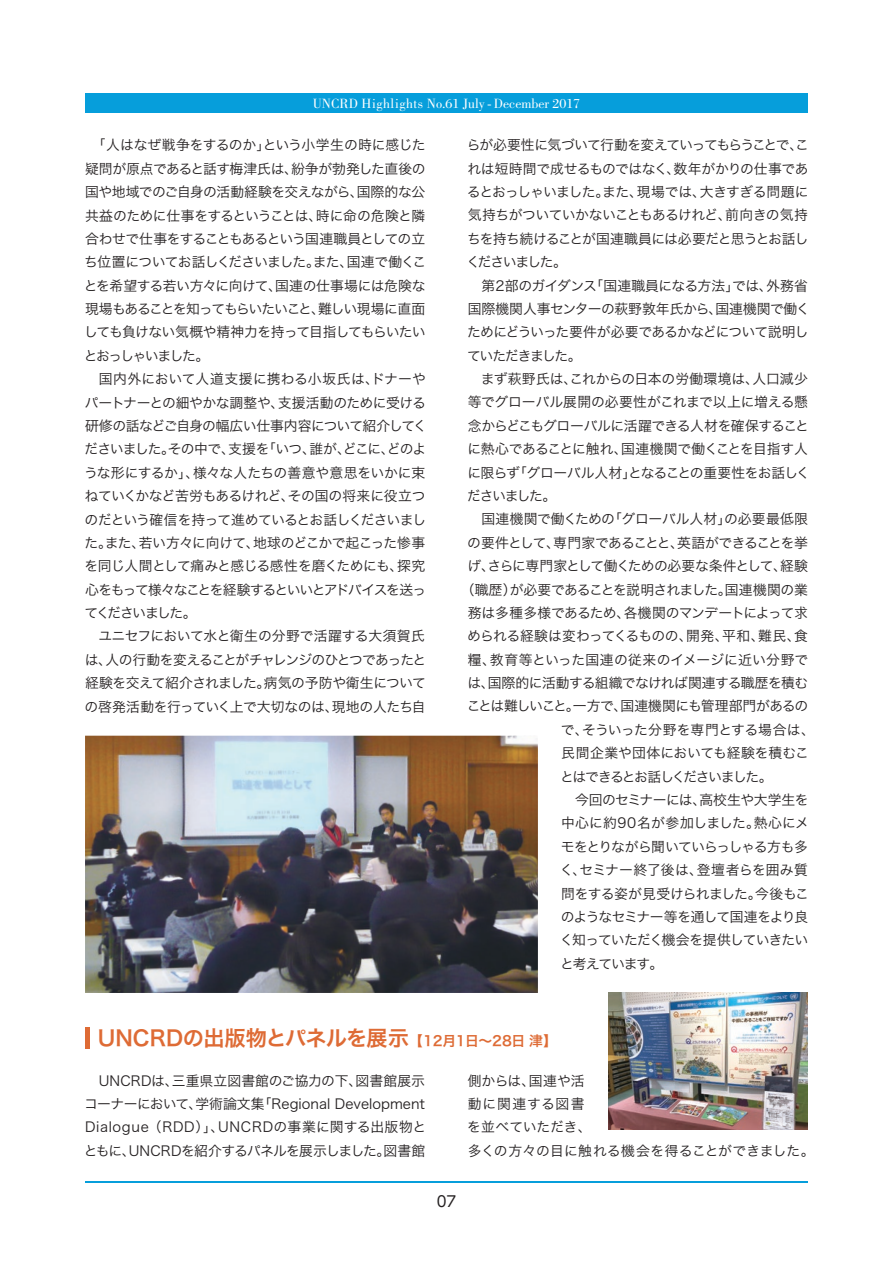
<style>
.page{position:relative;width:893px;height:1263px;background:#fff}
.page>*{position:absolute;margin:0;border:0;box-sizing:border-box;transform-origin:0 0}
.t1{font:21.3px "Hira Kaku Pro N W6";letter-spacing:-.02em;color:#de6b35}
.t2{font:14.85px "UD Shin Go Pro";color:#231f20}
.t3{font:13.8px/23.4px "Hira Kaku Pro N W3";letter-spacing:-.035em;color:#231f20;text-align:justify}
.t4{font:13.8px "Hira Kaku Pro N W3";letter-spacing:-.06em;color:#231f20}
.t5{font:13.8px/23.4px "Hira Kaku Pro N W3";letter-spacing:.01em;color:#231f20}
.t6{font:13.8px "Hira Kaku Pro N W3";color:#231f20}
.t7{font:13.8px "Bodoni";color:#fff}
.t8{font:13.8px "Hira Kaku Pro N W3";letter-spacing:-.01em;color:#231f20}
.t9{font:13.8px "Hira Kaku Pro N W3";letter-spacing:.015em;color:#231f20}
.t10{font:13.8px "Hira Kaku Pro N W3";letter-spacing:-.005em;color:#231f20}
.t11{font:13.8px "Hira Kaku Pro N W3";letter-spacing:.02em;color:#231f20}
.t12{font:13.8px "Hira Kaku Pro N W3";letter-spacing:-.055em;color:#231f20}
.t13{font:13.8px "Hira Kaku Pro N W3";letter-spacing:-.065em;color:#231f20}
.t14{font:13.8px "Hira Kaku Pro N W3";letter-spacing:-.105em;color:#231f20}
.t15{font:13.8px "Hira Kaku Pro N W3";letter-spacing:-.08em;color:#231f20}
.s1{font-size:13.8px}
</style>
<div class="page">
<img style="left:85px;top:736px;width:453px;height:257px">
<img style="left:608px;top:993px;width:200px;height:136px">
<hr style="left:85px;top:1027px;width:4px;height:21px;background:#de6b35">
<hr style="left:85px;top:1181px;width:723px;height:1px;background:#069edb">
<div style="left:85px;top:94px;width:723px;height:19px;background:#069edb"></div>
<p class="t7" style="left:313px;top:96px;width:269px">UNCRD Highlights No.61 July - December 2017</p>
<p class="t3" style="left:84px;top:132px;width:344px;text-indent:8px">「人はなぜ戦争をするのか」という小学生の時に感じた疑問が原点であると話す梅津氏は、紛争が勃発した直後の国や地域でのご自身の活動経験を交えながら、国際的な公共益のために仕事をするということは、時に命の危険と隣合わせで仕事をすることもあるという国連職員としての立ち位置についてお話しくださいました。また、国連で働くことを希望する若い方々に向けて、国連の仕事場には危険な現場もあることを知ってもらいたいこと、難しい現場に直面しても負けない気概や精神力を持って目指してもらいたいとおっしゃいました。</p>
<p class="t3" style="left:84px;top:366px;width:344px;text-align:left;text-indent:15px">国内外において人道支援に携わる小坂氏は、ドナーやパートナーとの細やかな調整や、支援活動のために受ける研修の話などご自身の幅広い仕事内容について紹介してくださいました。その中で、支援を「いつ、誰が、どこに、どのような形にするか」、様々な人たちの善意や意思をいかに束ねていくかなど苦労もあるけれど、その国の将来に役立つのだという確信を持って進めているとお話しくださいました。また、若い方々に向けて、地球のどこかで起こった惨事を同じ人間として痛みと感じる感性を磨くためにも、探究心をもって様々なことを経験するといいとアドバイスを送ってくださいました。</p>
<p class="t3" style="left:85px;top:624px;width:343px;text-indent:14px">ユニセフにおいて水と衛生の分野で活躍する大須賀氏は、人の行動を変えることがチャレンジのひとつであったと経験を交えて紹介されました。病気の予防や衛生についての啓発活動を行っていく上で大切なのは、現地の人たち自</p>
<p class="t3" style="left:466px;top:132px;width:344px">らが必要性に気づいて行動を変えていってもらうことで、これは短時間で成せるものではなく、数年がかりの仕事であるとおっしゃいました。また、現場では、大きすぎる問題に気持ちがついていかないこともあるけれど、前向きの気持ちを持ち続けることが国連職員には必要だと思うとお話しくださいました。</p>
<p class="t3" style="left:467px;top:273px;width:344px;text-align:left;text-indent:14px">第2部のガイダンス「国連職員になる方法」では、外務省国際機関人事センターの萩野敦年氏から、国連機関で働くためにどういった要件が必要であるかなどについて説明していただきました。</p>
<p class="t3" style="left:467px;top:366px;width:344px;text-align:left;text-indent:14px">まず萩野氏は、これからの日本の労働環境は、人口減少等でグローバル展開の必要性がこれまで以上に増える懸念からどこもグローバルに活躍できる人材を確保することに熱心であることに触れ、国連機関で働くことを目指す人に限らず「グローバル人材」となることの重要性をお話しくださいました。</p>
<p class="t8" style="left:482px;top:507px;width:328px">国連機関で働くための「グローバル人材」の必要最低限</p>
<p class="t4" style="left:467px;top:530px;width:342px">の要件として、専門家であることと、英語ができることを挙</p>
<p class="t4" style="left:467px;top:554px;width:342px">げ、さらに専門家として働くための必要な条件として、経験</p>
<p class="t3" style="left:461px;top:577px;width:349px">（職歴）が必要であることを説明されました。国連機関の業</p>
<p class="t3" style="left:468px;top:600px;width:342px">務は多種多様であるため、各機関のマンデートによって求</p>
<p class="t3" style="left:467px;top:623px;width:342px">められる経験は変わってくるものの、開発、平和、難民、食</p>
<p class="t9" style="left:468px;top:647px;width:342px">糧、教育等といった国連の従来のイメージに近い分野で</p>
<p class="t3" style="left:467px;top:670px;width:343px">は、国際的に活動する組織でなければ関連する職歴を積む</p>
<p class="t3" style="left:467px;top:694px;width:343px">ことは難しいこと。一方で、国連機関にも管理部門があるの</p>
<p class="t10" style="left:561px;top:717px;width:256px">で、そういった分野を専門とする場合は、</p>
<p class="t6" style="left:561px;top:741px;width:249px">民間企業や団体においても経験を積むこ</p>
<p class="t14" style="left:560px;top:764px;width:214px">とはできるとお話しくださいました。</p>
<p class="t3" style="left:561px;top:787px;width:249px">　今回のセミナーには、高校生や大学生を</p>
<p class="t11" style="left:561px;top:811px;width:250px">中心に約90名が参加しました。熱心にメ</p>
<p class="t12" style="left:561px;top:834px;width:249px">モをとりながら聞いていらっしゃる方も多</p>
<p class="t6" style="left:560px;top:858px;width:249px">く、セミナー終了後は、登壇者らを囲み質</p>
<p class="t3" style="left:561px;top:881px;width:249px">問をする姿が見受けられました。今後もこ</p>
<p class="t13" style="left:561px;top:904px;width:249px">のようなセミナー等を通して国連をより良</p>
<p class="t3" style="left:560px;top:927px;width:250px">く知っていただく機会を提供していきたい</p>
<p class="t15" style="left:560px;top:951px;width:105px">と考えています。</p>
<h1 class="t1" style="left:98px;top:1018px;width:461px">UNCRDの出版物とパネルを展示 <span class="s1">【12月1日～28日 津】</span></h1>
<p class="t3" style="left:84px;top:1068px;width:344px;text-indent:15px">UNCRDは、三重県立図書館のご協力の下、図書館展示コーナーにおいて、学術論文集「Regional Development Dialogue （RDD）」、UNCRDの事業に関する出版物とともに、UNCRDを紹介するパネルを展示しました。図書館</p>
<p class="t5" style="left:467px;top:1068px;width:349px">側からは、国連や活<br>動に関連する図書<br>を並べていただき、<br>多くの方々の目に触れる機会を得ることができました。</p>
<p class="t2" style="left:437px;top:1189px;width:21px">07</p>
</div>
